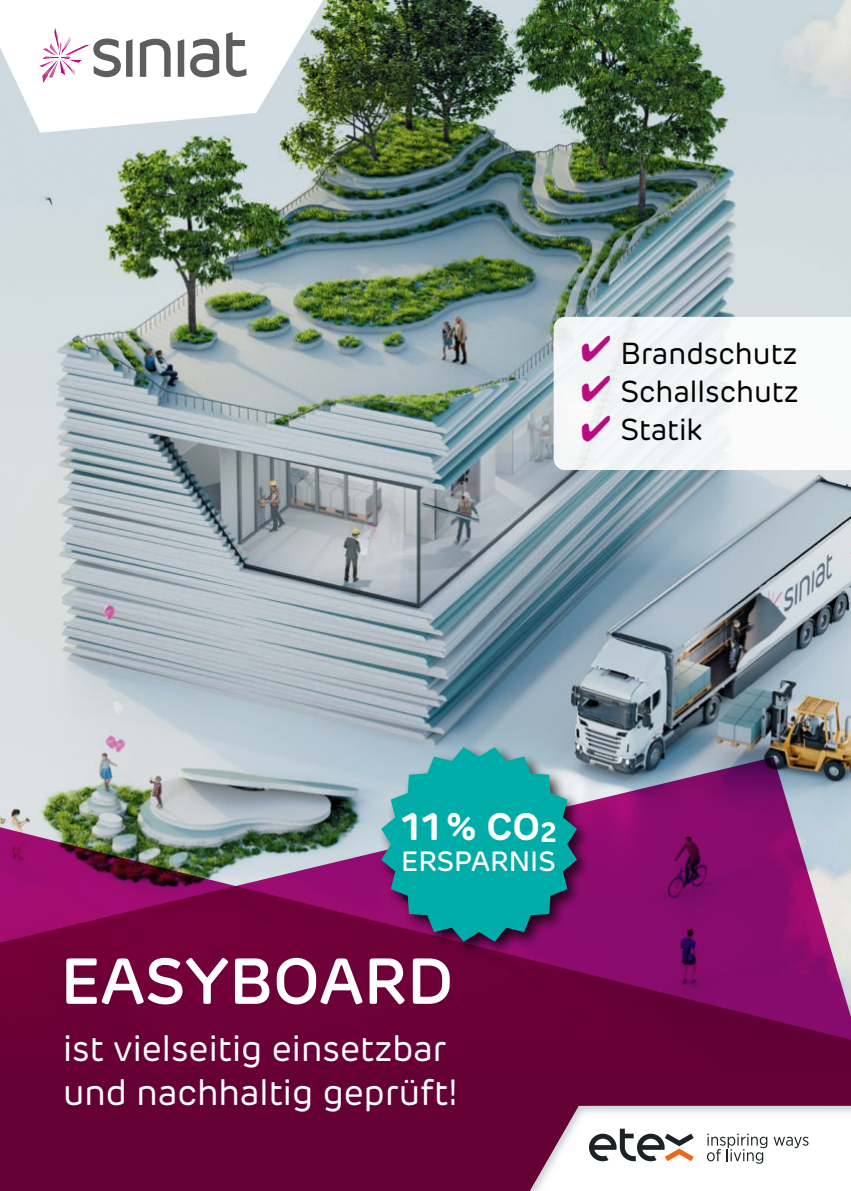
<style>
.page{position:relative;width:851px;height:1191px;background:#fff}
.page>*{position:absolute;margin:0;border:0;box-sizing:border-box;transform-origin:0 0}
.t1{font:600 64px "New Rubrik Edge";color:#fff}
.t2{font:700 37.8px "New Rubrik Edge";color:#fff}
.t3{font:36px/44px "New Rubrik Edge";color:#fff}
.t4{font:30px/38px "New Rubrik Edge";color:#000;text-align:justify}
.t5{font:500 27.6px "New Rubrik Edge";color:#fff}
.s1{font-size:27.8px}
</style>
<div class="page">
<img style="left:0;top:0;width:850px;height:757px">
<img style="left:0;top:757px;width:850px;height:70px">
<svg style="left:0;top:827px;width:850px;height:364px;background:#740f4a"></svg>
<div style="left:377px;top:743px;width:215px;height:214px;background:#000;opacity:.75"></div>
<svg style="left:381px;top:747px;width:195px;height:194px;background:#2897a0"></svg>
<svg style="left:553px;top:317px;width:297px;height:153px"></svg>
<svg style="left:530px;top:1106px;width:320px;height:85px"></svg>
<svg style="left:0;top:0;width:323px;height:133px"></svg>
<svg style="left:190px;top:39px;width:29px;height:38px"></svg>
<svg style="left:140px;top:39px;width:30px;height:38px"></svg>
<svg style="left:178px;top:39px;width:6px;height:38px"></svg>
<svg style="left:226px;top:32px;width:20px;height:45px"></svg>
<svg style="left:39px;top:27px;width:93px;height:56px"></svg>
<div style="left:582px;top:335px;width:28px;height:66px;background:#f3f5f6"></div>
<svg style="left:582px;top:415px;width:28px;height:26px"></svg>
<p class="t4" style="left:620px;top:336px;width:179px">Brandschutz Schallschutz Statik</p>
<p class="t2" style="left:399px;top:804px;width:159px">11 % CO<span class="s1">2</span></p>
<p class="t5" style="left:401px;top:846px;width:156px">ERSPARNIS</p>
<h1 class="t1" style="left:60px;top:957px;width:394px">EASYBOARD</h1>
<p class="t3" style="left:63px;top:1029px;width:396px">ist vielseitig einsetzbar und nachhaltig geprüft!</p>
</div>
